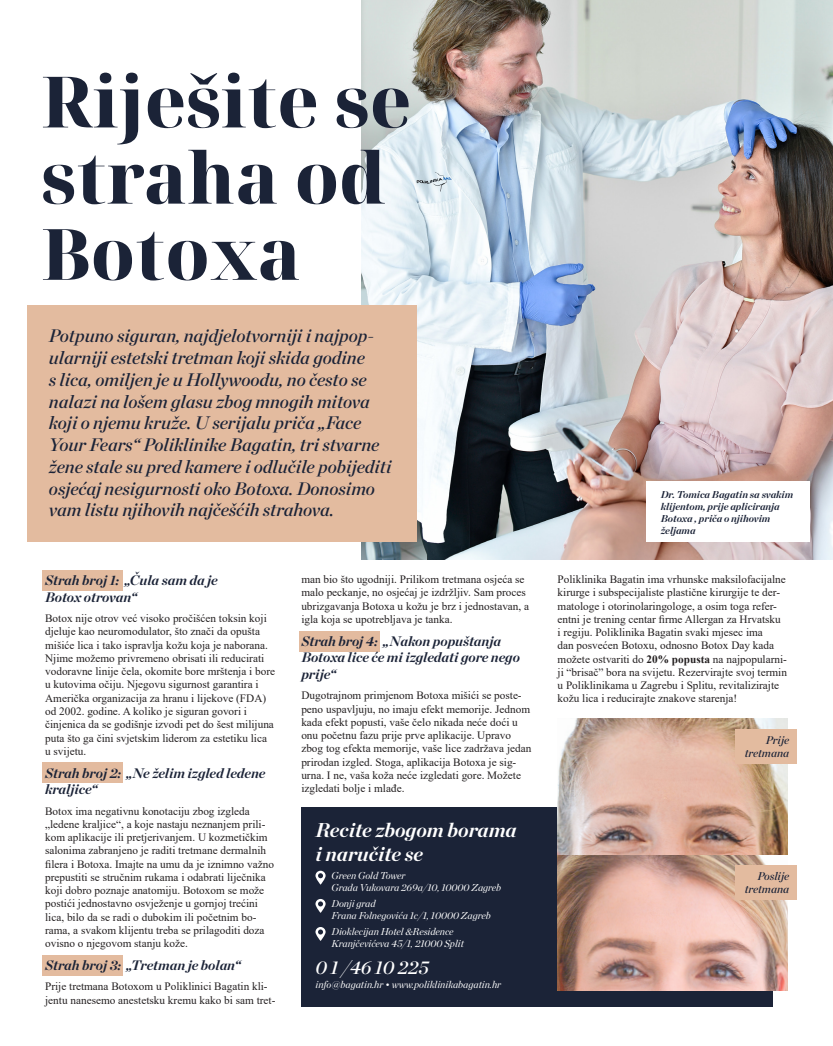
<style>
.page{position:relative;width:833px;height:1046px;background:#fff}
.page>*{position:absolute;margin:0;border:0;box-sizing:border-box;transform-origin:0 0}
.t1{font:800 70.75px "Noto Serif Display";color:#1b2337}
.t2{font:italic 700 20px "Chronicle Display";color:#fff}
.t3{font:italic 18.75px "Chronicle Display Semi";color:#fff}
.t4{font:italic 18.12px/21.8px "Chronicle Display Semi";color:#1b2337}
.t5{font:italic 700 13.75px/16.5px "Chronicle Display";color:#1b2337}
.t6{font:11.25px/13.2px "Times New Roman";color:#231f20}
.t7{font:italic 11.25px "Chronicle Display Semi";color:#1b2337}
.t8{font:italic 10px "Chronicle Display";color:#fff}
.t9{font:italic 700 10px/12px "Chronicle Display";color:#1b2337}
.s1{font-weight:700}
</style>
<div class="page">
<div style="left:43px;top:570px;width:80px;height:21px;background:#e3bb9f"></div>
<div style="left:43px;top:762px;width:80px;height:21px;background:#e3bb9f"></div>
<div style="left:43px;top:955px;width:80px;height:20px;background:#e3bb9f"></div>
<div style="left:299px;top:631px;width:80px;height:20px;background:#e3bb9f"></div>
<img style="left:362px;top:0;width:471px;height:559px">
<div style="left:27px;top:306px;width:389px;height:236px;background:#e3bb9f"></div>
<div style="left:646px;top:482px;width:164px;height:60px;background:#fff"></div>
<div style="left:301px;top:806px;width:471px;height:200px;background:#1b2337"></div>
<img style="left:557px;top:718px;width:231px;height:272px">
<div style="left:735px;top:865px;width:61px;height:34px;background:#e3bb9f"></div>
<div style="left:735px;top:729px;width:61px;height:34px;background:#e3bb9f"></div>
<svg style="left:315px;top:899px;width:10px;height:13px"></svg>
<svg style="left:315px;top:927px;width:10px;height:13px"></svg>
<svg style="left:315px;top:870px;width:10px;height:14px"></svg>
<p class="t1" style="left:41px;top:53px;width:371px">Riješite se</p>
<p class="t1" style="left:41px;top:129px;width:346px">straha od</p>
<p class="t1" style="left:41px;top:205px;width:261px">Botoxa</p>
<p class="t4" style="left:49px;top:323px;width:344px">Potpuno siguran, najdjelotvorniji i najpop&shy;ularniji estetski tretman koji skida godine<br>s lica, omiljen je u Hollywoodu, no često se nalazi na lošem glasu zbog mnogih mitova koji o njemu kruže. U serijalu priča „Face Your Fears“ Poliklinike Bagatin, tri stvarne žene stale su pred kamere i odlučile pobijediti osjećaj nesigurnosti oko Botoxa. Donosimo vam listu njihovih najčešćih strahova.</p>
<p class="t5" style="left:45px;top:571px;width:174px">Strah broj 1: „Čula sam da je</p>
<p class="t5" style="left:45px;top:587px;width:93px">Botox otrovan“</p>
<p class="t6" style="left:45px;top:611px;width:231px">Botox nije otrov već visoko pročišćen toksin koji djeluje kao neuromodulator, što znači da opušta mišiće lica i tako ispravlja kožu koja je naborana.<br>Njime možemo privremeno obrisati ili reducirati vodoravne linije čela, okomite bore mrštenja i bore u kutovima očiju. Njegovu sigurnost garantira i Američka organizacija za hranu i lijekove (FDA) od 2002. godine. A koliko je siguran govori i činjenica da se godišnje izvodi pet do šest milijuna puta što ga čini svjetskim liderom za estetiku lica u svijetu.</p>
<p class="t5" style="left:45px;top:763px;width:222px">Strah broj 2: „Ne želim izgled ledene kraljice“</p>
<p class="t6" style="left:45px;top:803px;width:230px">Botox ima negativnu konotaciju zbog izgleda „ledene kraljice“, a koje nastaju neznanjem prili&shy;kom aplikacije ili pretjerivanjem. U kozmetičkim salonima zabranjeno je raditi tretmane dermalnih filera i Botoxa. Imajte na umu da je iznimno važno prepustiti se stručnim rukama i odabrati liječnika koji dobro poznaje anatomiju. Botoxom se može postići jednostavno osvježenje u gornjoj trećini lica, bilo da se radi o dubokim ili početnim bo&shy;rama, a svakom klijentu treba se prilagoditi doza ovisno o njegovom stanju kože.</p>
<p class="t5" style="left:45px;top:955px;width:197px">Strah broj 3: „Tretman je bolan“</p>
<p class="t6" style="left:45px;top:979px;width:232px">Prije tretmana Botoxom u Poliklinici Bagatin kli&shy;jentu nanesemo anestetsku kremu kako bi sam tret-</p>
<p class="t6" style="left:301px;top:572px;width:229px">man bio što ugodniji. Prilikom tretmana osjeća se malo peckanje, no osjećaj je izdržljiv. Sam proces ubrizgavanja Botoxa u kožu je brz i jednostavan, a igla koja se upotrebljava je tanka.</p>
<p class="t5" style="left:301px;top:631px;width:220px">Strah broj 4: „Nakon popuštanja<br>Botoxa lice će mi izgledati gore nego prije“</p>
<p class="t6" style="left:301px;top:688px;width:231px">Dugotrajnom primjenom Botoxa mišići se poste&shy;peno uspavljuju, no imaju efekt memorije. Jednom kada efekt popusti, vaše čelo nikada neće doći u onu početnu fazu prije prve aplikacije. Upravo zbog tog efekta memorije, vaše lice zadržava jedan prirodan izgled. Stoga, aplikacija Botoxa je sig&shy;urna. I ne, vaša koža neće izgledati gore. Možete izgledati bolje i mlađe.</p>
<p class="t2" style="left:315px;top:813px;width:203px">Recite zbogom borama</p>
<p class="t2" style="left:315px;top:837px;width:109px">i naručite se</p>
<p class="t8" style="left:331px;top:867px;width:75px">Green Gold Tower</p>
<p class="t8" style="left:331px;top:879px;width:171px">Grada Vukovara 269a/10, 10000 Zagreb</p>
<p class="t8" style="left:331px;top:923px;width:123px">Dioklecijan Hotel &amp;Residence</p>
<p class="t8" style="left:331px;top:935px;width:134px">Kranjčevićeva 45/1, 21000 Split</p>
<p class="t8" style="left:315px;top:976px;width:187px">info@bagatin.hr • www.poliklinikabagatin.hr</p>
<p class="t8" style="left:331px;top:895px;width:45px">Donji grad</p>
<p class="t8" style="left:331px;top:907px;width:161px">Frana Folnegovića 1c/1, 10000 Zagreb</p>
<p class="t3" style="left:315px;top:952px;width:115px">0 1 /46 10 225</p>
<p class="t9" style="left:661px;top:487px;width:134px">Dr. Tomica Bagatin sa svakim klijentom, prije apliciranja</p>
<p class="t9" style="left:661px;top:511px;width:111px">Botoxa , priča o njihovim</p>
<p class="t9" style="left:661px;top:523px;width:36px">željama</p>
<p class="t6" style="left:557px;top:572px;width:231px">Poliklinika Bagatin ima vrhunske maksilofacijalne kirurge i subspecijaliste plastične kirurgije te der&shy;matologe i otorinolaringologe, a osim toga refer&shy;entni je trening centar firme Allergan za Hrvatsku<br>i regiju. Poliklinika Bagatin svaki mjesec ima<br>dan posvećen Botoxu, odnosno Botox Day kada možete ostvariti do <span class="s1">20% popusta</span> na najpopularni&shy;ji “brisač” bora na svijetu. Rezervirajte svoj termin u Poliklinikama u Zagrebu i Splitu, revitalizirajte kožu lica i reducirajte znakove starenja!</p>
<p class="t7" style="left:765px;top:730px;width:25px">Prije</p>
<p class="t7" style="left:744px;top:744px;width:46px">tretmana</p>
<p class="t7" style="left:757px;top:866px;width:33px">Poslije</p>
<p class="t7" style="left:744px;top:880px;width:46px">tretmana</p>
</div>
